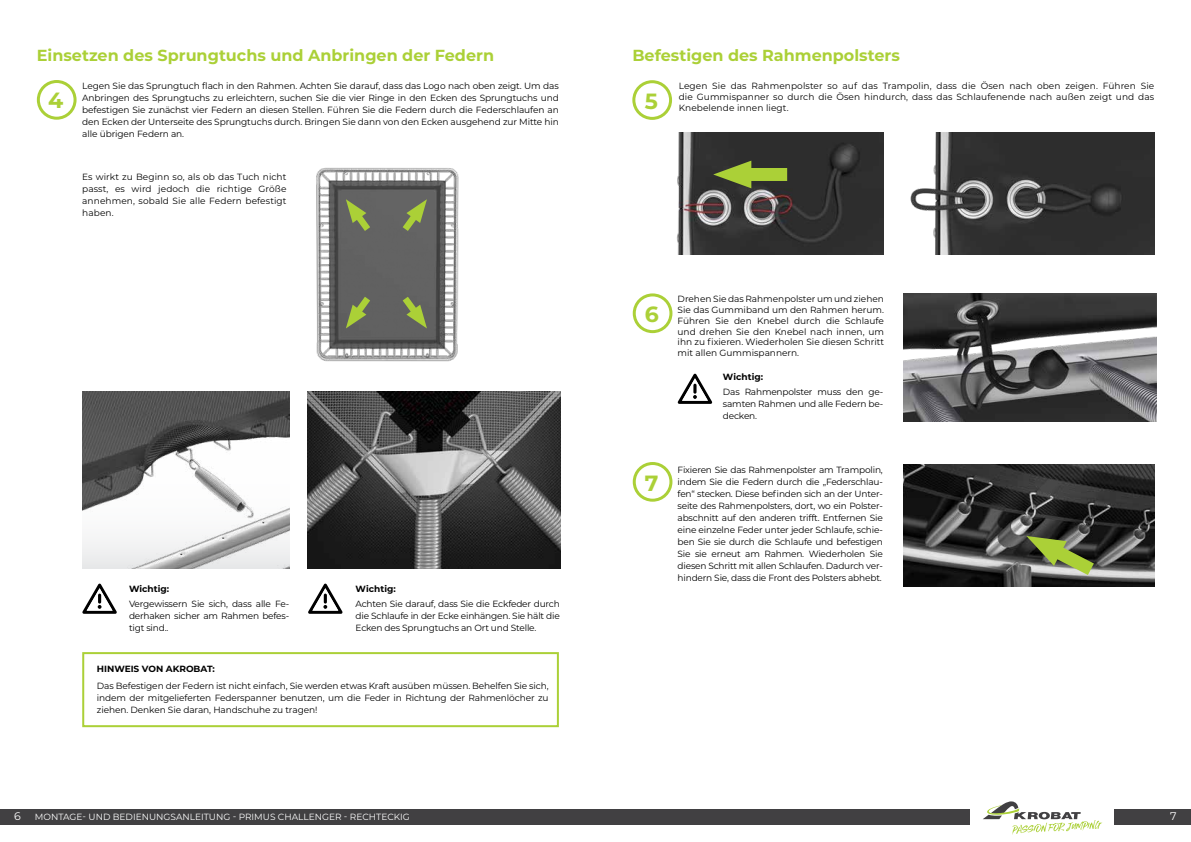
<style>
.page{position:relative;width:1191px;height:842px;background:#fff}
.page>*{position:absolute;margin:0;border:0;box-sizing:border-box;transform-origin:0 0}
.t1{font:700 22px "Montserrat";color:#abd037}
.t2{font:700 16px "Montserrat";color:#abd037}
.t3{font:11px "Montserrat";color:#fff}
.t4{font:9px/12px "Montserrat";letter-spacing:-.01em;color:#000;text-align:justify}
.t5{font:9px/10.8px "Montserrat";letter-spacing:.01em;color:#000}
.t6{font:9px "Montserrat";color:#fff}
.t7{font:700 9px "Montserrat";color:#000}
</style>
<div class="page">
<div style="left:0;top:809px;width:970px;height:16px;background:#414042"></div>
<div style="left:1113px;top:809px;width:78px;height:16px;background:#414042"></div>
<svg style="left:983px;top:801px;width:119px;height:33px"></svg>
<img style="left:910px;top:132px;width:245px;height:122px">
<img style="left:676px;top:132px;width:208px;height:122px">
<div style="left:736px;top:168px;width:51px;height:13px;background:#abd037"></div>
<svg style="left:713px;top:161px;width:38px;height:27px"></svg>
<div style="left:37px;top:80px;width:40px;height:40px;border:3px solid #abd037;border-radius:50%"></div>
<div style="left:632px;top:80px;width:40px;height:40px;border:3px solid #abd037;border-radius:50%"></div>
<svg style="left:677px;top:373px;width:35px;height:31px"></svg>
<img style="left:903px;top:293px;width:253px;height:128px">
<img style="left:903px;top:464px;width:251px;height:122px">
<svg style="left:1026px;top:529px;width:82px;height:58px"></svg>
<div style="left:633px;top:293px;width:39px;height:40px;border:3px solid #abd037;border-radius:50%"></div>
<div style="left:633px;top:462px;width:39px;height:40px;border:3px solid #abd037;border-radius:50%"></div>
<svg style="left:82px;top:583px;width:35px;height:31px"></svg>
<img style="left:82px;top:391px;width:207px;height:177px">
<img style="left:316px;top:167px;width:143px;height:195px">
<svg style="left:396px;top:199px;width:32px;height:39px"></svg>
<svg style="left:345px;top:199px;width:31px;height:39px"></svg>
<svg style="left:345px;top:290px;width:31px;height:38px"></svg>
<svg style="left:396px;top:290px;width:32px;height:38px"></svg>
<svg style="left:308px;top:583px;width:35px;height:31px"></svg>
<img style="left:308px;top:391px;width:252px;height:177px">
<div style="left:82px;top:652px;width:477px;height:75px;background:#fff;border:2px solid #abd037"></div>
<h2 class="t2" style="left:37px;top:44px;width:459px">Einsetzen des Sprungtuchs und Anbringen der Federn</h2>
<h2 class="t2" style="left:632px;top:44px;width:269px">Befestigen des Rahmenpolsters</h2>
<p class="t4" style="left:82px;top:79px;width:478px">Legen Sie das Sprungtuch flach in den Rahmen. Achten Sie darauf, dass das Logo nach oben zeigt. Um das Anbringen des Sprungtuchs zu erleichtern, suchen Sie die vier Ringe in den Ecken des Sprungtuchs und befestigen Sie zunächst vier Federn an diesen Stellen. Führen Sie die Federn durch die Federschlaufen an den Ecken der Unterseite des Sprungtuchs durch. Bringen Sie dann von den Ecken ausgehend zur Mitte hin alle übrigen Federn an.</p>
<p class="t5" style="left:678px;top:80px;width:477px">Legen Sie das Rahmenpolster so auf das Trampolin, dass die Ösen nach oben zeigen. Führen Sie die Gummispanner so durch die Ösen hindurch, dass das Schlaufenende nach außen zeigt und das</p>
<h1 class="t1" style="left:48px;top:85px;width:17px">4</h1>
<h1 class="t1" style="left:645px;top:85px;width:15px">5</h1>
<p class="t5" style="left:678px;top:102px;width:111px">Knebelende innen liegt.</p>
<p class="t4" style="left:82px;top:170px;width:206px">Es wirkt zu Beginn so, als ob das Tuch nicht passt, es wird jedoch die richtige Größe annehmen, sobald Sie alle Federn befestigt haben.</p>
<p class="t7" style="left:129px;top:582px;width:42px">Wichtig:</p>
<p class="t4" style="left:129px;top:597px;width:162px">Vergewissern Sie sich, dass alle Fe&shy;derhaken sicher am Rahmen befes&shy;tigt sind..</p>
<p class="t7" style="left:355px;top:582px;width:42px">Wichtig:</p>
<p class="t4" style="left:355px;top:597px;width:206px">Achten Sie darauf, dass Sie die Eckfeder durch die Schlaufe in der Ecke einhängen. Sie hält die Ecken des Sprungtuchs an Ort und Stelle.</p>
<p class="t7" style="left:97px;top:662px;width:120px">HINWEIS VON AKROBAT:</p>
<p class="t4" style="left:97px;top:680px;width:453px">Das Befestigen der Federn ist nicht einfach, Sie werden etwas Kraft ausüben müssen. Behelfen Sie sich, indem der mitgelieferten Federspanner benutzen, um die Feder in Richtung der Rahmenlöcher zu ziehen. Denken Sie daran, Handschuhe zu tragen!</p>
<h1 class="t1" style="left:645px;top:298px;width:16px">6</h1>
<h1 class="t1" style="left:645px;top:467px;width:15px">7</h1>
<p class="t4" style="left:677px;top:293px;width:208px;line-height:10.8px">Drehen Sie das Rahmenpolster um und ziehen Sie das Gummiband um den Rahmen herum.<br>Führen Sie den Knebel durch die Schlaufe und drehen Sie den Knebel nach innen, um ihn zu fixieren. Wiederholen Sie diesen Schritt mit allen Gummispannern.</p>
<p class="t7" style="left:723px;top:370px;width:42px">Wichtig:</p>
<p class="t4" style="left:723px;top:385px;width:162px">Das Rahmenpolster muss den ge&shy;samten Rahmen und alle Federn be&shy;decken.</p>
<p class="t4" style="left:677px;top:463px;width:207px">Fixieren Sie das Rahmenpolster am Trampolin, indem Sie die Federn durch die „Federschlau&shy;fen“ stecken. Diese befinden sich an der Unter&shy;seite des Rahmenpolsters, dort, wo ein Polster&shy;abschnitt auf den anderen trifft. Entfernen Sie eine einzelne Feder unter jeder Schlaufe, schie&shy;ben Sie sie durch die Schlaufe und befestigen Sie sie erneut am Rahmen. Wiederholen Sie diesen Schritt mit allen Schlaufen. Dadurch ver&shy;hindern Sie, dass die Front des Polsters abhebt.</p>
<p class="t3" style="left:14px;top:809px;width:8px">6</p>
<p class="t6" style="left:35px;top:811px;width:376px">MONTAGE- UND BEDIENUNGSANLEITUNG - PRIMUS CHALLENGER - RECHTECKIG</p>
<p class="t3" style="left:1170px;top:809px;width:8px">7</p>
</div>
